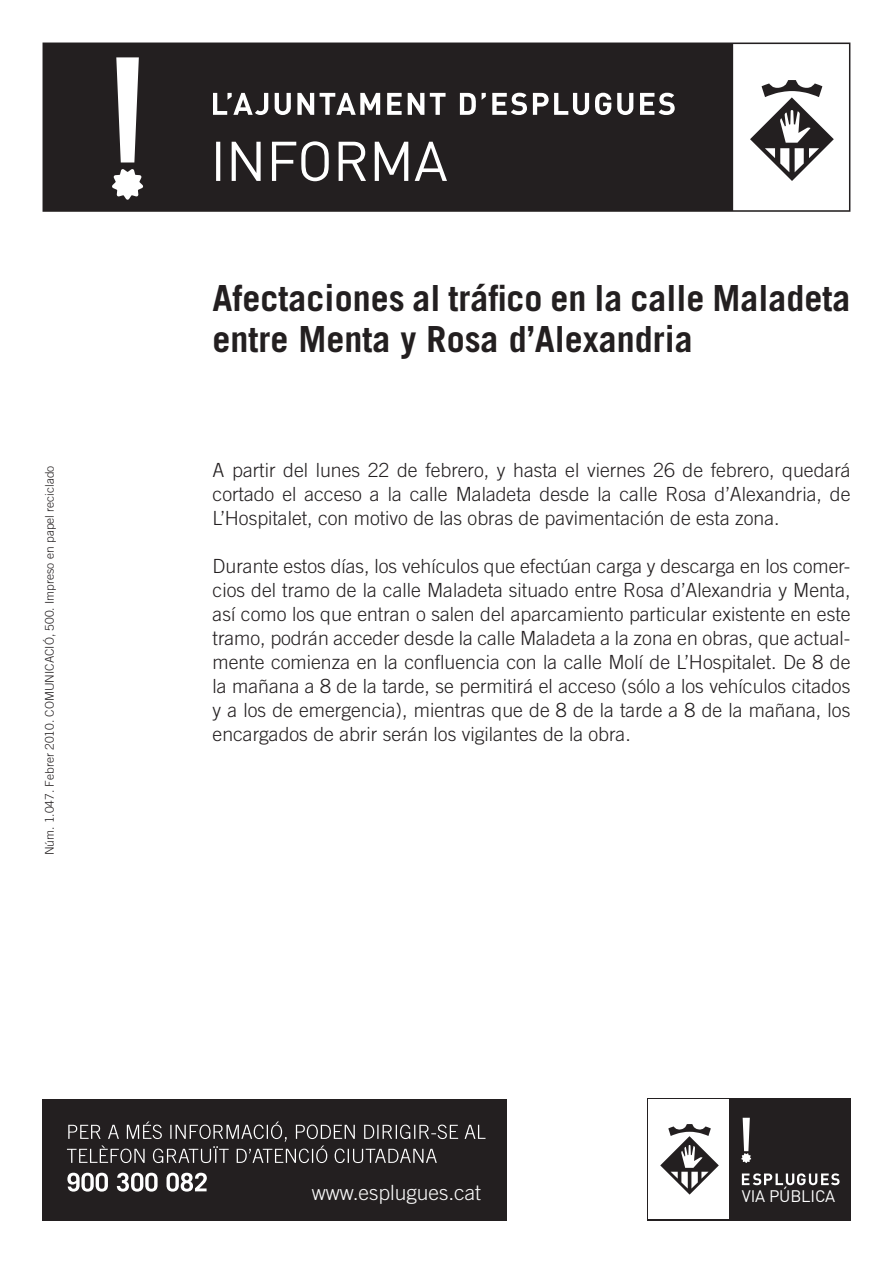
<style>
.page{position:relative;width:893px;height:1263px;background:#fff}
.page>*{position:absolute;margin:0;border:0;box-sizing:border-box;transform-origin:0 0}
.t1{font:700 36px/40.5px "Trade Gothic LT Com";color:#231f20}
.t2{font:300 21px "Trade Gothic LT Com";color:#fafafa}
.t3{font:300 19.5px/24px "Trade Gothic LT Com";color:#231f20;text-align:justify}
.t4{font:16.5px "DIN";letter-spacing:-.01em;color:#fff}
.t5{font:300 12px "Trade Gothic LT Com";color:#231f20}
</style>
<div class="page">
<svg style="left:43px;top:43px;width:807px;height:169px;background:#433f40"></svg>
<svg style="left:216px;top:141px;width:231px;height:40px"></svg>
<svg style="left:213px;top:93px;width:462px;height:22px"></svg>
<svg style="left:112px;top:57px;width:32px;height:143px"></svg>
<div style="left:43px;top:1098px;width:464px;height:122px;background:#231f20"></div>
<svg style="left:67px;top:1173px;width:140px;height:18px"></svg>
<svg style="left:67px;top:1121px;width:418px;height:42px"></svg>
<div style="left:647px;top:1098px;width:203px;height:122px;background:#231f20"></div>
<div style="left:648px;top:1100px;width:81px;height:119px;background:#fff"></div>
<svg style="left:660px;top:1124px;width:59px;height:70px"></svg>
<svg style="left:741px;top:1118px;width:10px;height:45px"></svg>
<svg style="left:742px;top:1173px;width:97px;height:12px"></svg>
<p class="t5" style="left:43px;top:855px;width:391px;rotate:-90deg">Núm. 1.047. Febrer 2010. COMUNICACIÓ, 500. Impreso en papel reciclado</p>
<p class="t1" style="left:213px;top:278px;width:639px">Afectaciones al tráfico en la calle Maladeta entre Menta y Rosa d’Alexandria</p>
<p class="t3" style="left:213px;top:457px;width:639px">A partir del lunes 22 de febrero, y hasta el viernes 26 de febrero, quedará cortado el acceso a la calle Maladeta desde la calle Rosa d’Alexandria, de L’Hospitalet, con motivo de las obras de pavimentación de esta zona.</p>
<p class="t3" style="left:213px;top:553px;width:639px">Durante estos días, los vehículos que efectúan carga y descarga en los comer&shy;cios del tramo de la calle Maladeta situado entre Rosa d’Alexandria y Menta, así como los que entran o salen del aparcamiento particular existente en este tramo, podrán acceder desde la calle Maladeta a la zona en obras, que actual&shy;mente comienza en la confluencia con la calle Molí de L’Hospitalet. De 8 de la mañana a 8 de la tarde, se permitirá el acceso (sólo a los vehículos citados y a los de emergencia), mientras que de 8 de la tarde a 8 de la mañana, los encargados de abrir serán los vigilantes de la obra.</p>
<p class="t2" style="left:312px;top:1180px;width:171px">www.esplugues.cat</p>
<p class="t4" style="left:742px;top:1186px;width:95px">VIA PÚBLICA</p>
</div>
